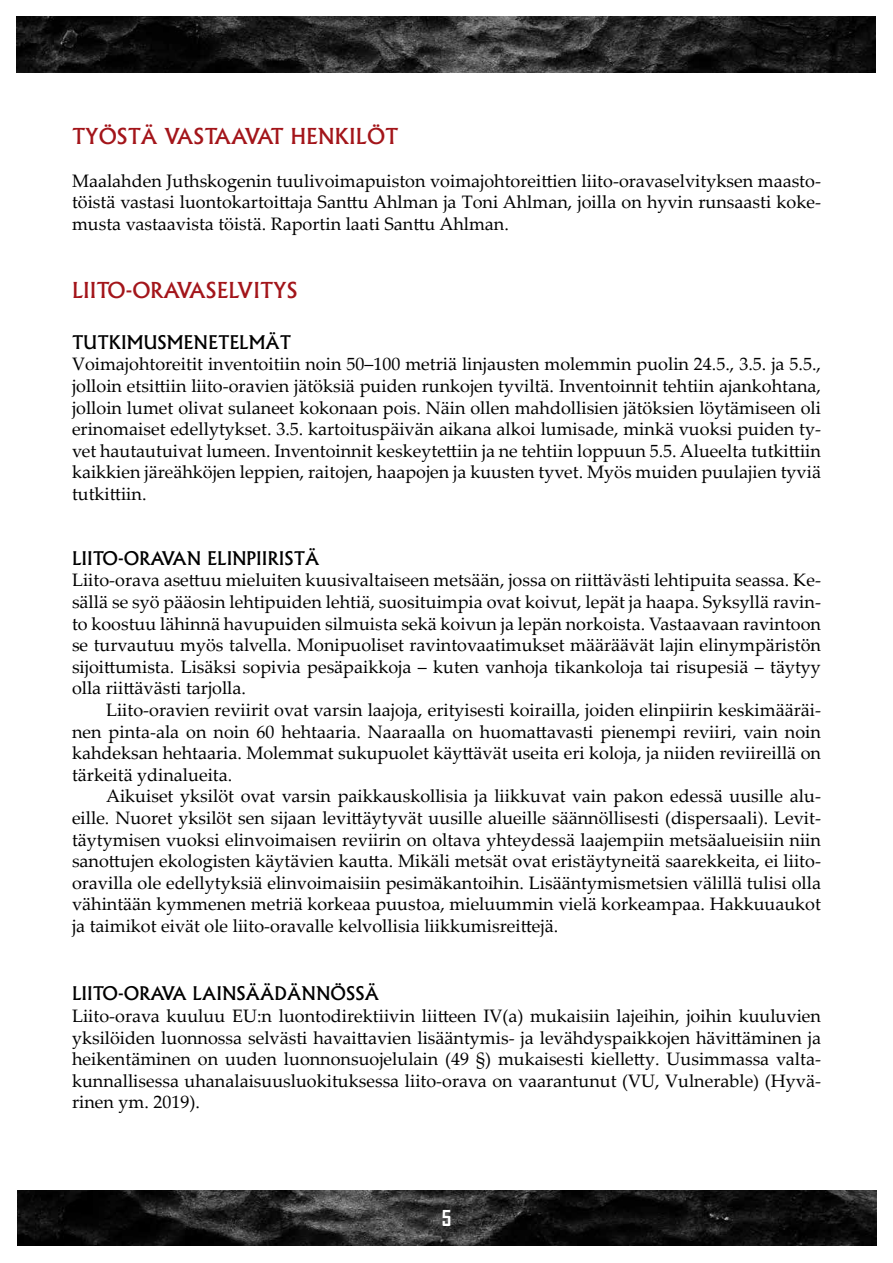
<style>
.page{position:relative;width:893px;height:1263px;background:#fff}
.page>*{position:absolute;margin:0;border:0;box-sizing:border-box;transform-origin:0 0}
.t1{font:500 21px "Albertus";color:#a3151a}
.t2{font:700 21px "Agency FB";color:#fff}
.t3{font:18px/21.6px "Palatino Linotype";color:#000;text-align:justify}
.t4{font:500 18px "Albertus";color:#000}
</style>
<div class="page">
<img style="left:17px;top:17px;width:859px;height:55px">
<img style="left:17px;top:1191px;width:859px;height:55px">
<p class="t1" style="left:72px;top:123px;width:60px">TYÖSTÄ</p>
<p class="t1" style="left:164px;top:123px;width:235px">VASTAAVAT HENKILÖT</p>
<p class="t3" style="left:72px;top:169px;width:750px">Maalahden Juthskogenin tuulivoimapuiston voimajohtoreittien liito-oravaselvityksen maasto&shy;töistä vastasi luontokartoittaja Santtu Ahlman ja Toni Ahlman, joilla on hyvin runsaasti koke&shy;musta vastaavista töistä. Raportin laati Santtu Ahlman.</p>
<p class="t1" style="left:72px;top:278px;width:93px">LIITO-ORAVA</p>
<p class="t1" style="left:206px;top:278px;width:93px">SELVITYS</p>
<p class="t4" style="left:72px;top:331px;width:221px">TUTKIMUSMEN ETELMÄT</p>
<p class="t3" style="left:72px;top:353px;width:750px">Voimajohtoreitit inventoitiin noin 50–100 metriä linjausten molemmin puolin 24.5., 3.5. ja 5.5., jolloin etsittiin liito-oravien jätöksiä puiden runkojen tyviltä. Inventoinnit tehtiin ajankohtana, jolloin lumet olivat sulaneet kokonaan pois. Näin ollen mahdollisien jätöksien löytämiseen oli erinomaiset edellytykset. 3.5. kartoituspäivän aikana alkoi lumisade, minkä vuoksi puiden ty&shy;vet hautautuivat lumeen. Inventoinnit keskeytettiin ja ne tehtiin loppuun 5.5. Alueelta tutkittiin kaikkien järeähköjen leppien, raitojen, haapojen ja kuusten tyvet. Myös muiden puulajien tyviä tutkittiin.</p>
<p class="t4" style="left:72px;top:547px;width:80px">LI ITO-ORAVAN</p>
<p class="t4" style="left:207px;top:547px;width:114px">ELINPIIRISTÄ</p>
<p class="t3" style="left:72px;top:569px;width:750px">Liito-orava asettuu mieluiten kuusivaltaiseen metsään, jossa on riittävästi lehtipuita seassa. Ke&shy;sällä se syö pääosin lehtipuiden lehtiä, suosituimpia ovat koivut, lepät ja haapa. Syksyllä ravin&shy;to koostuu lähinnä havupuiden silmuista sekä koivun ja lepän norkoista. Vastaavaan ravintoon se turvautuu myös talvella. Monipuoliset ravintovaatimukset määräävät lajin elinympäristön sijoittumista. Lisäksi sopivia pesäpaikkoja – kuten vanhoja tikankoloja tai risupesiä – täytyy olla riittävästi tarjolla.</p>
<p class="t3" style="left:72px;top:698px;width:750px;text-indent:34px">Liito-oravien reviirit ovat varsin laajoja, erityisesti koirailla, joiden elinpiirin keskimääräi&shy;nen pinta-ala on noin 60 hehtaaria. Naaraalla on huomattavasti pienempi reviiri, vain noin kahdeksan hehtaaria. Molemmat sukupuolet käyttävät useita eri koloja, ja niiden reviireillä on tärkeitä ydinalueita.</p>
<p class="t3" style="left:72px;top:785px;width:750px;text-indent:34px">Aikuiset yksilöt ovat varsin paikkauskollisia ja liikkuvat vain pakon edessä uusille alu&shy;eille. Nuoret yksilöt sen sijaan levittäytyvät uusille alueille säännöllisesti (dispersaali). Levit&shy;täytymisen vuoksi elinvoimaisen reviirin on oltava yhteydessä laajempiin metsäalueisiin niin sanottujen ekologisten käytävien kautta. Mikäli metsät ovat eristäytyneitä saarekkeita, ei liito&shy;oravilla ole edellytyksiä elinvoimaisiin pesimäkantoihin. Lisääntymismetsien välillä tulisi olla vähintään kymmenen metriä korkeaa puustoa, mieluummin vielä korkeampaa. Hakkuuaukot ja taimikot eivät ole liito-oravalle kelvollisia liikkumisreittejä.</p>
<p class="t4" style="left:72px;top:983px;width:80px">LIITO-ORAVA</p>
<p class="t4" style="left:192px;top:983px;width:125px">LAIN SÄÄDÄNNÖ</p>
<p class="t4" style="left:346px;top:983px;width:34px">SSÄ</p>
<p class="t3" style="left:72px;top:1004px;width:750px">Liito-orava kuuluu EU:n luontodirektiivin liitteen IV(a) mukaisiin lajeihin, joihin kuuluvien yksilöiden luonnossa selvästi havaittavien lisääntymis- ja levähdyspaikkojen hävittäminen ja heikentäminen on uuden luonnonsuojelulain (49 §) mukaisesti kielletty. Uusimmassa valta&shy;kunnallisessa uhanalaisuusluokituksessa liito-orava on vaarantunut (VU, Vulnerable) (Hyvä&shy;rinen ym. 2019).</p>
<p class="t2" style="left:442px;top:1205px;width:11px">5</p>
</div>
